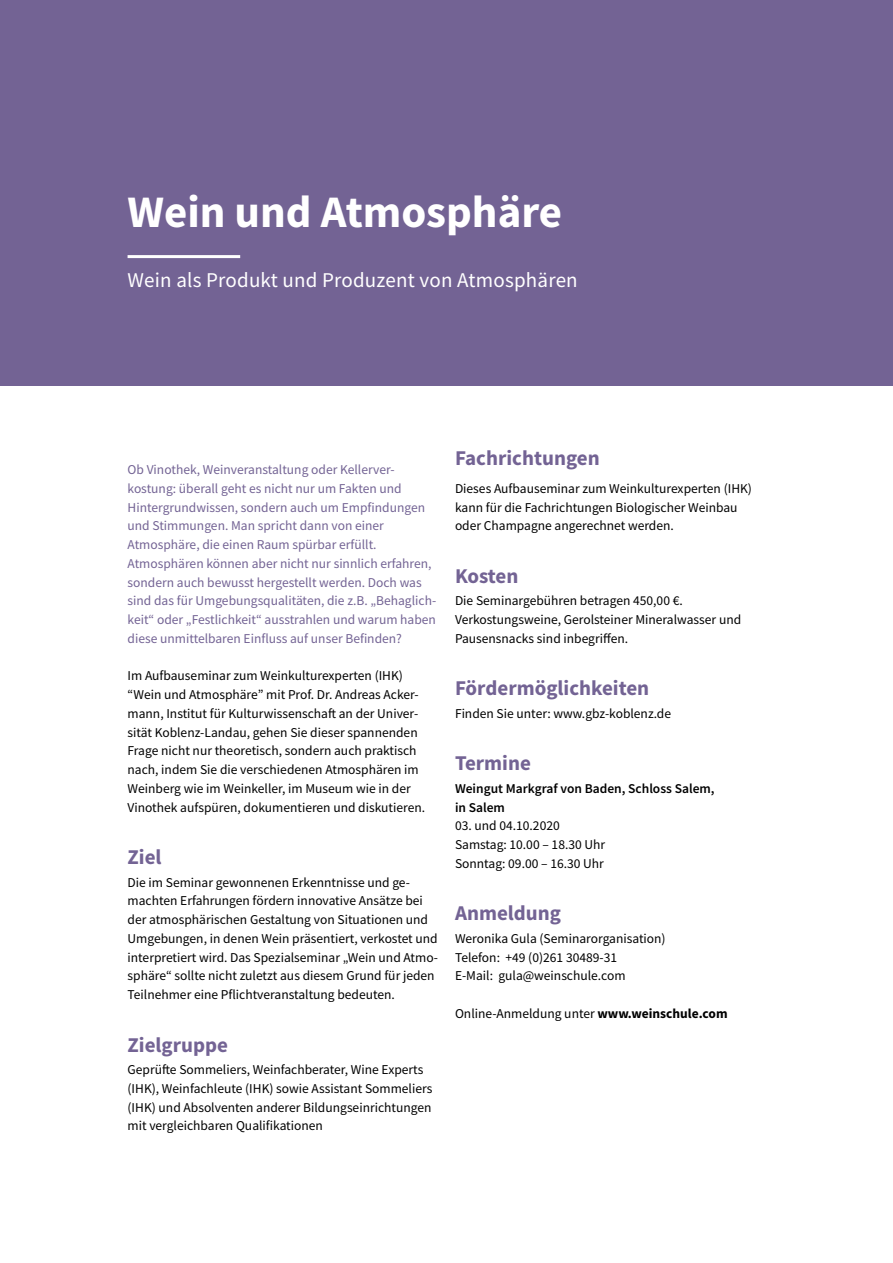
<style>
.page{position:relative;width:893px;height:1263px;background:#fff}
.page>*{position:absolute;margin:0;border:0;box-sizing:border-box;transform-origin:0 0}
.t1{font:700 45px "Source Sans Pro";color:#fff}
.t2{font:700 21px "Source Sans Pro";color:#736394}
.t3{font:21px "Source Sans Pro";letter-spacing:.01em;color:#fff}
.t4{font:13.5px/18.8px "Source Sans Pro";color:#000}
.t5{font:13.5px/18.8px "Source Sans Pro";color:#736394}
.t6{font:600 13.5px/18.8px "Source Sans Pro";color:#000}
.s1{font-weight:700}
</style>
<div class="page">
<div style="left:0;top:0;width:893px;height:386px;background:#736394"></div>
<hr style="left:128px;top:255px;width:112px;height:3px;background:#fff">
<h1 class="t1" style="left:128px;top:182px;width:436px">Wein und Atmosphäre</h1>
<h2 class="t3" style="left:128px;top:266px;width:452px">Wein als Produkt und Produzent von Atmosphären</h2>
<p class="t5" style="left:128px;top:460px;width:310px">Ob Vinothek, Weinveranstaltung oder Kellerver&shy;kostung: überall geht es nicht nur um Fakten und Hintergrundwissen, sondern auch um Empfindungen und Stimmungen. Man spricht dann von einer Atmosphäre, die einen Raum spürbar erfüllt.<br>Atmosphären können aber nicht nur sinnlich erfahren, sondern auch bewusst hergestellt werden. Doch was sind das für Umgebungsqualitäten, die z.B. „Behaglich&shy;keit“ oder „Festlichkeit“ ausstrahlen und warum haben diese unmittelbaren Einfluss auf unser Befinden?</p>
<p class="t4" style="left:128px;top:666px;width:299px">Im Aufbauseminar zum Weinkulturexperten (IHK) “Wein und Atmosphäre” mit Prof. Dr. Andreas Acker&shy;mann, Institut für Kulturwissenschaft an der Univer&shy;sität Koblenz-Landau, gehen Sie dieser spannenden Frage nicht nur theoretisch, sondern auch praktisch nach, indem Sie die verschiedenen Atmosphären im Weinberg wie im Weinkeller, im Museum wie in der Vinothek aufspüren, dokumentieren und diskutieren.</p>
<h2 class="t2" style="left:128px;top:843px;width:36px">Ziel</h2>
<p class="t4" style="left:128px;top:873px;width:312px">Die im Seminar gewonnenen Erkenntnisse und ge&shy;machten Erfahrungen fördern innovative Ansätze bei der atmosphärischen Gestaltung von Situationen und Umgebungen, in denen Wein präsentiert, verkostet und interpretiert wird. Das Spezialseminar „Wein und Atmo&shy;sphäre“ sollte nicht zuletzt aus diesem Grund für jeden Teilnehmer eine Pflichtveranstaltung bedeuten.</p>
<h2 class="t2" style="left:128px;top:1030px;width:102px">Zielgruppe</h2>
<p class="t4" style="left:128px;top:1060px;width:306px">Geprüfte Sommeliers, Weinfachberater, Wine Experts (IHK), Weinfachleute (IHK) sowie Assistant Sommeliers (IHK) und Absolventen anderer Bildungseinrichtungen mit vergleichbaren Qualifikationen</p>
<h2 class="t2" style="left:455px;top:444px;width:146px">Fachrichtungen</h2>
<p class="t4" style="left:455px;top:479px;width:299px">Dieses Aufbauseminar zum Weinkulturexperten (IHK) kann für die Fachrichtungen Biologischer Weinbau oder Champagne angerechnet werden.</p>
<h2 class="t2" style="left:455px;top:562px;width:65px">Kosten</h2>
<p class="t4" style="left:455px;top:591px;width:288px">Die Seminargebühren betragen 450,00 €.<br>Verkostungsweine, Gerolsteiner Mineralwasser und<br>Pausensnacks sind inbegriffen.</p>
<h2 class="t2" style="left:455px;top:674px;width:196px">Fördermöglichkeiten</h2>
<p class="t4" style="left:455px;top:704px;width:218px">Finden Sie unter: www.gbz-koblenz.de</p>
<h2 class="t2" style="left:455px;top:749px;width:77px">Termine</h2>
<p class="t6" style="left:455px;top:779px;width:261px">Weingut Markgraf von Baden, Schloss Salem, in Salem</p>
<p class="t4" style="left:455px;top:816px;width:152px">03. und 04.10.2020<br>Samstag: 10.00 – 18.30 Uhr<br>Sonntag: 09.00 – 16.30 Uhr</p>
<h2 class="t2" style="left:455px;top:899px;width:108px">Anmeldung</h2>
<p class="t4" style="left:455px;top:929px;width:212px">Weronika Gula (Seminarorganisation)<br>Telefon: +49 (0)261 30489-31<br>E-Mail: gula@weinschule.com</p>
<p class="t4" style="left:455px;top:1004px;width:274px">Online-Anmeldung unter <span class="s1">www.weinschule.com</span></p>
</div>
